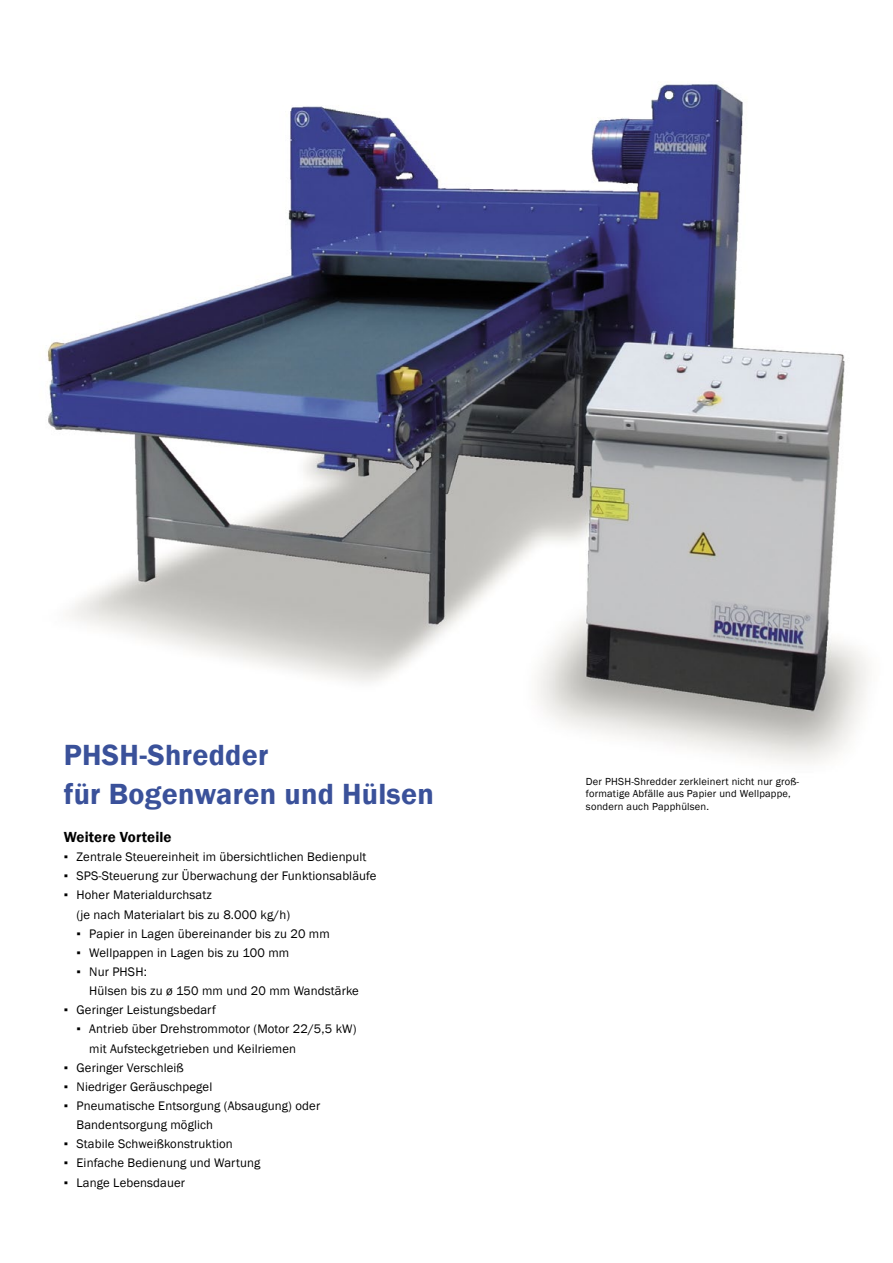
<style>
.page{position:relative;width:893px;height:1263px;background:#fff}
.page>*{position:absolute;margin:0;border:0;box-sizing:border-box;transform-origin:0 0}
.t1{font:600 30px/38.2px "Franklin Gothic";letter-spacing:.01em;color:#3a519a}
.t2{font:600 15px "Franklin Gothic";letter-spacing:.01em;color:#000}
.t3{font:12.75px/19.2px "Franklin Gothic";letter-spacing:.01em;color:#000}
.t4{font:10.5px/12.8px "Franklin Gothic";letter-spacing:.02em;color:#000}
</style>
<div class="page">
<img style="left:47px;top:84px;width:822px;height:680px">
<h1 class="t1" style="left:64px;top:737px;width:372px">PHSH-Shredder<br>für Bogenwaren und Hülsen</h1>
<p class="t2" style="left:64px;top:828px;width:109px">Weitere Vorteile</p>
<p class="t3" style="left:64px;top:847px;width:304px">▪ Zentrale Steuereinheit im übersichtlichen Bedienpult</p>
<p class="t3" style="left:64px;top:867px;width:314px">▪ SPS-Steuerung zur Überwachung der Funktionsabläufe</p>
<p class="t3" style="left:77px;top:886px;width:215px;text-indent:-13px">▪ Hoher Materialdurchsatz<br>(je nach Materialart bis zu 8.000 kg/h)</p>
<p class="t3" style="left:77px;top:924px;width:255px">▪ Papier in Lagen übereinander bis zu 20 mm</p>
<p class="t3" style="left:77px;top:943px;width:214px">▪ Wellpappen in Lagen bis zu 100 mm</p>
<p class="t3" style="left:89px;top:962px;width:271px;text-indent:-13px">▪ Nur PHSH:<br>Hülsen bis zu ø 150 mm und 20 mm Wandstärke</p>
<p class="t3" style="left:64px;top:1001px;width:154px">▪ Geringer Leistungsbedarf</p>
<p class="t3" style="left:89px;top:1020px;width:269px;text-indent:-13px">▪ Antrieb über Drehstrommotor (Motor 22/5,5 kW) mit Aufsteckgetrieben und Keilriemen</p>
<p class="t3" style="left:64px;top:1058px;width:122px">▪ Geringer Verschleiß</p>
<p class="t3" style="left:64px;top:1077px;width:150px">▪ Niedriger Geräuschpegel</p>
<p class="t3" style="left:77px;top:1096px;width:245px;text-indent:-13px">▪ Pneumatische Entsorgung (Absaugung) oder<br>Bandentsorgung möglich</p>
<p class="t3" style="left:64px;top:1135px;width:171px">▪ Stabile Schweißkonstruktion</p>
<p class="t3" style="left:64px;top:1154px;width:198px">▪ Einfache Bedienung und Wartung</p>
<p class="t3" style="left:64px;top:1173px;width:123px">▪ Lange Lebensdauer</p>
<p class="t4" style="left:586px;top:775px;width:215px">Der PHSH-Shredder zerkleinert nicht nur groß&shy;formatige Abfälle aus Papier und Wellpappe, sondern auch Papphülsen.</p>
</div>
